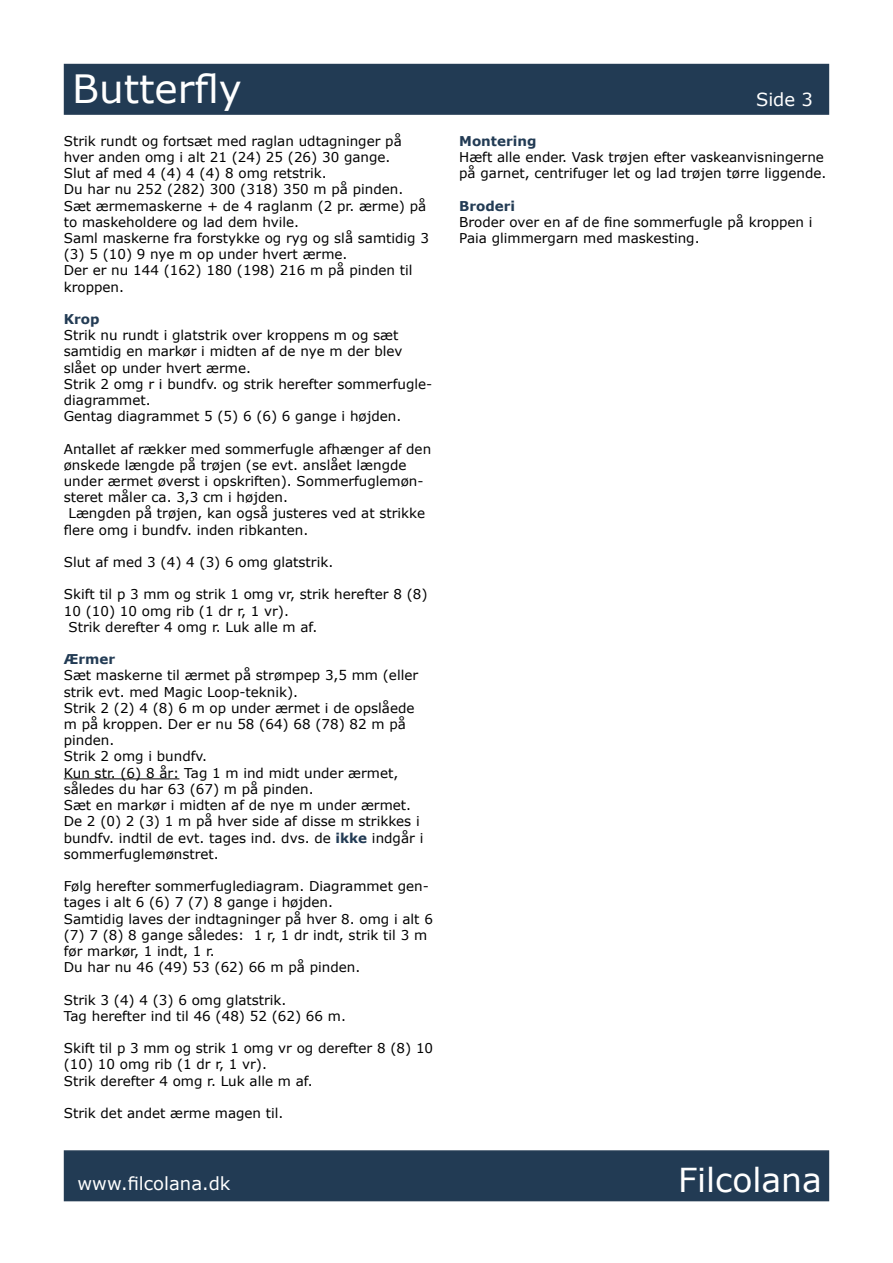
<style>
.page{position:relative;width:893px;height:1263px;background:#fff}
.page>*{position:absolute;margin:0;border:0;box-sizing:border-box;transform-origin:0 0}
.t1{font:39px "Verdana";color:#fff}
.t2{font:33px "Verdana";color:#fff}
.t3{font:18px "Verdana";color:#fff}
.t4{font:13.5px/16.2px "Verdana";color:#000}
.t5{font:700 13.5px "Verdana";color:#223b54}
.s1{font-weight:700;color:#223b54}
</style>
<div class="page">
<div style="left:64px;top:64px;width:765px;height:51px;background:#223b54;border:2px solid #243c54"></div>
<div style="left:64px;top:1150px;width:765px;height:51px;background:#223b54;border:2px solid #243c54"></div>
<hr style="left:64px;top:778px;width:115px;height:1px;background:#000">
<h1 class="t1" style="left:72px;top:62px;width:171px">Butterfly</h1>
<p class="t4" style="left:64px;top:133px;width:367px">Strik rundt og fortsæt med raglan udtagninger på hver anden omg i alt 21 (24) 25 (26) 30 gange.<br>Slut af med 4 (4) 4 (4) 8 omg retstrik.<br>Du har nu 252 (282) 300 (318) 350 m på pinden.<br>Sæt ærmemaskerne + de 4 raglanm (2 pr. ærme) på to maskeholdere og lad dem hvile.<br>Saml maskerne fra forstykke og ryg og slå samtidig 3 (3) 5 (10) 9 nye m op under hvert ærme.<br>Der er nu 144 (162) 180 (198) 216 m på pinden til kroppen.</p>
<p class="t5" style="left:64px;top:310px;width:37px">Krop</p>
<p class="t4" style="left:64px;top:327px;width:370px">Strik nu rundt i glatstrik over kroppens m og sæt samtidig en markør i midten af de nye m der blev slået op under hvert ærme.<br>Strik 2 omg r i bundfv. og strik herefter sommerfugle&shy;diagrammet.<br>Gentag diagrammet 5 (5) 6 (6) 6 gange i højden.</p>
<p class="t4" style="left:64px;top:440px;width:369px">Antallet af rækker med sommerfugle afhænger af den</p>
<p class="t4" style="left:64px;top:457px;width:344px">ønskede længde på trøjen (se evt. anslået længde</p>
<p class="t4" style="left:64px;top:473px;width:361px">under ærmet øverst i opskriften). Sommerfuglemøn-</p>
<p class="t4" style="left:64px;top:489px;width:226px">steret måler ca. 3,3 cm i højden.</p>
<p class="t4" style="left:69px;top:505px;width:358px">Længden på trøjen, kan også justeres ved at strikke</p>
<p class="t4" style="left:64px;top:521px;width:246px">flere omg i bundfv. inden ribkanten.</p>
<p class="t4" style="left:64px;top:554px;width:271px">Slut af med 3 (4) 4 (3) 6 omg glatstrik.</p>
<p class="t4" style="left:64px;top:586px;width:365px">Skift til p 3 mm og strik 1 omg vr, strik herefter 8 (8)</p>
<p class="t4" style="left:64px;top:602px;width:227px">10 (10) 10 omg rib (1 dr r, 1 vr).</p>
<p class="t4" style="left:69px;top:619px;width:250px">Strik derefter 4 omg r. Luk alle m af.</p>
<p class="t5" style="left:64px;top:650px;width:53px">Ærmer</p>
<p class="t4" style="left:64px;top:667px;width:361px">Sæt maskerne til ærmet på strømpep 3,5 mm (eller strik evt. med Magic Loop-teknik).<br>Strik 2 (2) 4 (8) 6 m op under ærmet i de opslåede m på kroppen. Der er nu 58 (64) 68 (78) 82 m på pinden.<br>Strik 2 omg i bundfv.<br>Kun str. (6) 8 år: Tag 1 m ind midt under ærmet, således du har 63 (67) m på pinden.<br>Sæt en markør i midten af de nye m under ærmet.<br>De 2 (0) 2 (3) 1 m på hver side af disse m strikkes i bundfv. indtil de evt. tages ind. dvs. de <span class="s1">ikke</span> indgår i sommerfuglemønstret.</p>
<p class="t4" style="left:64px;top:878px;width:371px">Følg herefter sommerfuglediagram. Diagrammet gen&shy;tages i alt 6 (6) 7 (7) 8 gange i højden.<br>Samtidig laves der indtagninger på hver 8. omg i alt 6 (7) 7 (8) 8 gange således: 1 r, 1 dr indt, strik til 3 m før markør, 1 indt, 1 r.<br>Du har nu 46 (49) 53 (62) 66 m på pinden.</p>
<p class="t4" style="left:64px;top:991px;width:284px">Strik 3 (4) 4 (3) 6 omg glatstrik.<br>Tag herefter ind til 46 (48) 52 (62) 66 m.</p>
<p class="t4" style="left:64px;top:1040px;width:371px">Skift til p 3 mm og strik 1 omg vr og derefter 8 (8) 10 (10) 10 omg rib (1 dr r, 1 vr).<br>Strik derefter 4 omg r. Luk alle m af.</p>
<p class="t4" style="left:64px;top:1105px;width:221px">Strik det andet ærme magen til.</p>
<h3 class="t3" style="left:756px;top:87px;width:58px">Side 3</h3>
<p class="t5" style="left:459px;top:131px;width:79px">Montering</p>
<p class="t4" style="left:459px;top:149px;width:369px">Hæft alle ender. Vask trøjen efter vaskeanvisningerne på garnet, centrifuger let og lad trøjen tørre liggende.</p>
<p class="t5" style="left:459px;top:196px;width:57px">Broderi</p>
<p class="t4" style="left:459px;top:214px;width:355px">Broder over en af de fine sommerfugle på kroppen i<br>Paia glimmergarn med maskesting.</p>
<h3 class="t3" style="left:78px;top:1171px;width:154px">www.filcolana.dk</h3>
<h2 class="t2" style="left:678px;top:1157px;width:145px">Filcolana</h2>
</div>
